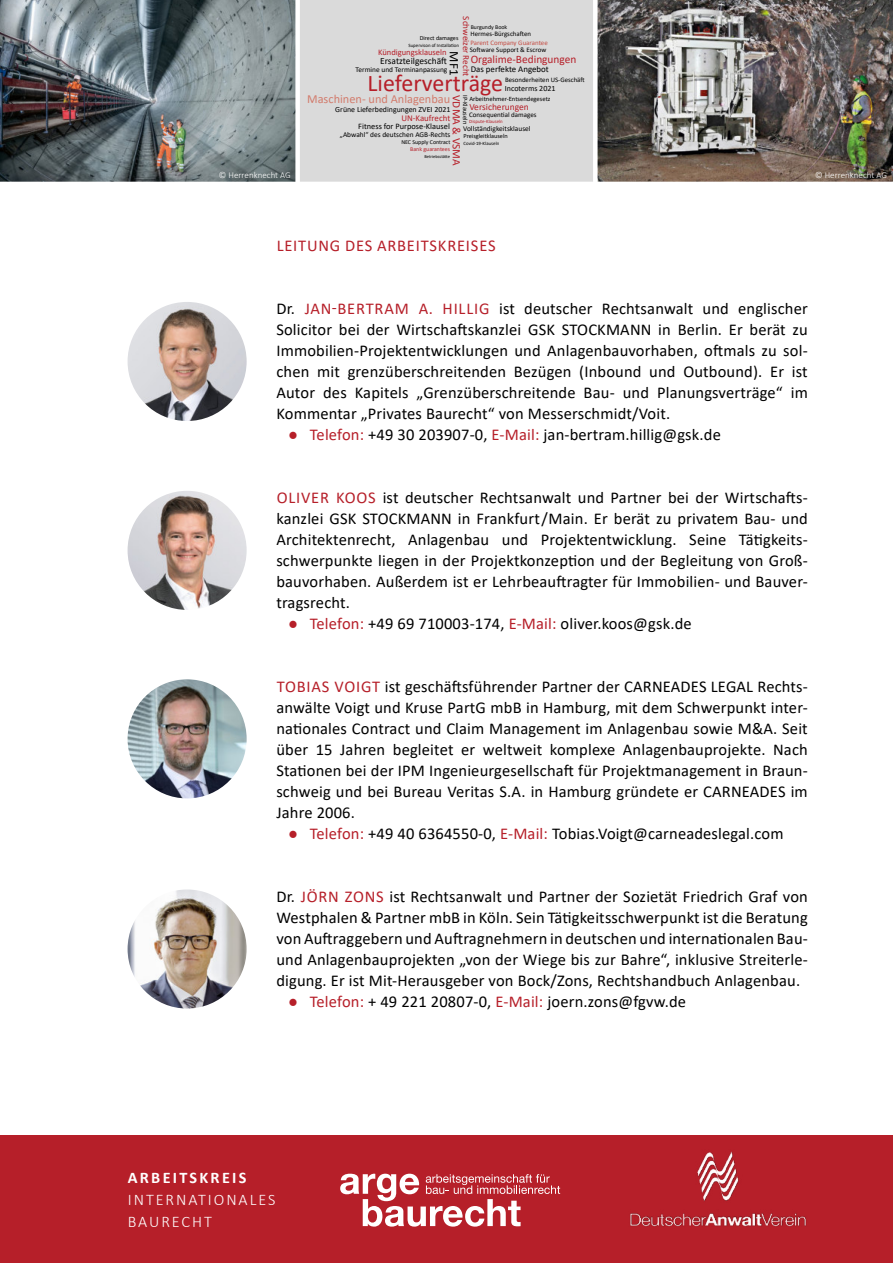
<style>
.page{position:relative;width:893px;height:1263px;background:#fff}
.page>*{position:absolute;margin:0;border:0;box-sizing:border-box;transform-origin:0 0}
.t1{font:24px "Calibri";color:#b61f29}
.t2{font:16.5px/21px "Calibri";letter-spacing:.01em;color:#000;text-align:justify}
.t3{font:16.5px "Calibri";letter-spacing:.05em;color:#b61f29}
.t4{font:300 16.2px/21.6px "Calibri";letter-spacing:.12em;color:#fff}
.t5{font:700 16.2px "Calibri";letter-spacing:.14em;color:#fff}
.t6{font:13.05px "Calibri";color:#000}
.t7{font:12.3px "Calibri";color:#d27c6d}
.t8{font:11.4px "Calibri";color:#b61f29}
.t9{font:9.45px "Calibri";color:#000}
.t10{font:9.45px "Calibri";color:#b61f29}
.t11{font:9.15px "Calibri";color:#b61f29}
.t12{font:300 9px "Calibri";color:#fff}
.t13{font:8.85px "Calibri";color:#000}
.t14{font:8.85px "Calibri";color:#b61f29}
.t15{font:8.55px "Calibri";color:#b61f29}
.t16{font:8.4px "Calibri";color:#000}
.t17{font:7.95px "Calibri";color:#000}
.t18{font:7.35px "Calibri";color:#000}
.t19{font:7.05px "Calibri";color:#000}
.t20{font:6.9px "Calibri";color:#000}
.t21{font:6.9px "Calibri";color:#c44e45}
.t22{font:6.6px "Calibri";color:#000}
.t23{font:6.3px "Calibri";color:#000}
.t24{font:6.15px "Calibri";color:#000}
.t25{font:5.85px "Calibri";color:#000}
.t26{font:5.85px "Calibri";color:#b61f29}
.t27{font:4.95px "Calibri";color:#000}
.t28{font:4.95px "Calibri";color:#b61f29}
.t29{font:4.5px "Calibri";color:#000}
.s1{color:#b61f29}
</style>
<div class="page">
<img style="left:0;top:0;width:295px;height:182px">
<img style="left:598px;top:0;width:295px;height:182px">
<div style="left:298px;top:0;width:297px;height:183px;background:#dadada"></div>
<div style="left:295px;top:0;width:5px;height:183px;background:#fff"></div>
<div style="left:593px;top:0;width:5px;height:183px;background:#fff"></div>
<div style="left:0;top:1135px;width:893px;height:128px;background:#b61f29"></div>
<hr style="left:0;top:182px;width:893px;height:4px;background:#fff">
<img style="left:128px;top:491px;width:119px;height:119px;border-radius:60px">
<img style="left:128px;top:679px;width:119px;height:119px;border-radius:60px">
<img style="left:128px;top:889px;width:119px;height:119px;border-radius:60px">
<img style="left:128px;top:302px;width:119px;height:119px;border-radius:60px">
<img style="left:630px;top:1151px;width:177px;height:76px">
<svg style="left:340px;top:1174px;width:220px;height:52px"></svg>
<p class="t11" style="left:472px;top:16px;width:62px;rotate:90deg">Schweizer Recht</p>
<p class="t25" style="left:471px;top:23px;width:38px">Burgundy Book</p>
<p class="t20" style="left:470px;top:29px;width:62px">Hermes-Bürgschaten</p>
<p class="t24" style="left:420px;top:34px;width:40px">Direct damages</p>
<p class="t21" style="left:470px;top:38px;width:79px">Parent Company Guarantee</p>
<p class="t27" style="left:408px;top:42px;width:52px">Supervison of Installaion</p>
<p class="t20" style="left:470px;top:45px;width:78px">Sotware Support &amp; Escrow</p>
<p class="t15" style="left:378px;top:47px;width:70px">Kündigungsklauseln</p>
<p class="t6" style="left:463px;top:51px;width:25px;rotate:90deg">MF1</p>
<p class="t8" style="left:471px;top:51px;width:107px">Orgalime-Bedingungen</p>
<p class="t9" style="left:380px;top:55px;width:68px">Ersatzteilgeschät</p>
<p class="t13" style="left:471px;top:63px;width:80px">Das perfekte Angebot</p>
<p class="t18" style="left:355px;top:65px;width:93px">Termine und Terminanpassung</p>
<h1 class="t1" style="left:367px;top:67px;width:137px">Lieferverträge</h1>
<p class="t7" style="left:307px;top:90px;width:145px">Maschinen- und Anlagenbau</p>
<p class="t8" style="left:463px;top:95px;width:72px;rotate:90deg">VDMA &amp; VSMA</p>
<p class="t20" style="left:505px;top:74px;width:81px">Besonderheiten US-Geschät</p>
<p class="t17" style="left:505px;top:83px;width:52px">Incoterms 2021</p>
<p class="t22" style="left:470px;top:95px;width:31px;rotate:90deg">IP-Klauseln</p>
<p class="t22" style="left:469px;top:94px;width:83px">Arbeitnehmer-Entsendegesetz</p>
<p class="t17" style="left:335px;top:104px;width:117px">Grüne Lieferbedingungen ZVEI 2021</p>
<p class="t10" style="left:469px;top:100px;width:61px">Versicherungen</p>
<p class="t19" style="left:469px;top:110px;width:69px">Consequenial damages</p>
<p class="t14" style="left:401px;top:112px;width:50px">UN-Kaufrecht</p>
<p class="t28" style="left:469px;top:118px;width:35px">Dispute-Klauseln</p>
<p class="t16" style="left:358px;top:121px;width:93px">Fitness for Purpose-Klausel</p>
<p class="t18" style="left:463px;top:124px;width:69px">Vollständigkeitsklausel</p>
<p class="t18" style="left:340px;top:129px;width:112px">„Abwahl“ des deutschen AGB-Rechts</p>
<p class="t23" style="left:463px;top:132px;width:46px">Preisgleitklauseln</p>
<p class="t25" style="left:401px;top:138px;width:51px">NEC Supply Contract</p>
<p class="t27" style="left:463px;top:140px;width:37px">Covid-19-Klauseln</p>
<p class="t26" style="left:410px;top:145px;width:41px">Bank guarantees</p>
<p class="t29" style="left:424px;top:153px;width:27px">Betriebsstäte</p>
<p class="t12" style="left:219px;top:169px;width:73px">© Herrenknecht AG</p>
<p class="t12" style="left:815px;top:169px;width:73px">© Herrenknecht AG</p>
<p class="t3" style="left:277px;top:234px;width:220px">LEITUNG DES ARBEITSKREISES</p>
<p class="t2" style="left:276px;top:297px;width:533px">Dr. <span class="s1">JAN-BERTRAM A. HILLIG</span> ist deutscher Rechtsanwalt und englischer Solicitor bei der Wirtschatskanzlei GSK STOCKMANN in Berlin. Er berät zu Immobilien-Projektentwicklungen und Anlagenbauvorhaben, otmals zu sol&shy;chen mit grenzüberschreitenden Bezügen (Inbound und Outbound). Er ist Autor des Kapitels „Grenzüberschreitende Bau- und Planungsverträge“ im Kommentar „Privates Baurecht“ von Messerschmidt/Voit.</p>
<p class="t2" style="left:288px;top:423px;width:434px"><span class="s1">● Telefon:</span> +49 30 203907-0, <span class="s1">E-Mail:</span> jan-bertram.hillig@gsk.de</p>
<p class="t2" style="left:276px;top:486px;width:533px"><span class="s1">OLIVER KOOS</span> ist deutscher Rechtsanwalt und Partner bei der Wirtschats&shy;kanzlei GSK STOCKMANN in Frankfurt/Main. Er berät zu privatem Bau- und Architektenrecht, Anlagenbau und Projektentwicklung. Seine Täigkeits&shy;schwerpunkte liegen in der Projektkonzepion und der Begleitung von Groß&shy;bauvorhaben. Außerdem ist er Lehrbeautragter für Immobilien- und Bauver&shy;tragsrecht.</p>
<p class="t2" style="left:288px;top:612px;width:405px"><span class="s1">● Telefon:</span> +49 69 710003-174, <span class="s1">E-Mail:</span> oliver.koos@gsk.de</p>
<p class="t2" style="left:276px;top:675px;width:533px"><span class="s1">TOBIAS VOIGT</span> ist geschätsführender Partner der CARNEADES LEGAL Rechts&shy;anwälte Voigt und Kruse PartG mbB in Hamburg, mit dem Schwerpunkt inter&shy;naionales Contract und Claim Management im Anlagenbau sowie M&amp;A. Seit über 15 Jahren begleitet er weltweit komplexe Anlagenbauprojekte. Nach Staionen bei der IPM Ingenieurgesellschat für Projektmanagement in Braun&shy;schweig und bei Bureau Veritas S.A. in Hamburg gründete er CARNEADES im Jahre 2006.</p>
<p class="t2" style="left:288px;top:822px;width:497px"><span class="s1">● Telefon:</span> +49 40 6364550-0, <span class="s1">E-Mail:</span> Tobias.Voigt@carneadeslegal.com</p>
<p class="t2" style="left:276px;top:885px;width:533px">Dr. <span class="s1">JÖRN ZONS</span> ist Rechtsanwalt und Partner der Sozietät Friedrich Graf von Westphalen &amp; Partner mbB in Köln. Sein Täigkeitsschwerpunkt ist die Beratung von Autraggebern und Autragnehmern in deutschen und internaio nalen Bau&shy;und Anlagenbauprojekten „von der Wiege bis zur Bahre“, inklusive Streiterle&shy;digung. Er ist Mit-Herausgeber von Bock/Zons, Rechtshandbuch Anlagenbau.</p>
<p class="t2" style="left:288px;top:990px;width:400px"><span class="s1">● Telefon:</span> + 49 221 20807-0, <span class="s1">E-Mail:</span> joern.zons@fgvw.de</p>
<p class="t5" style="left:128px;top:1166px;width:120px">ARBEITSKREIS</p>
<p class="t4" style="left:128px;top:1189px;width:149px">INTERNATIONALES<br>BAURECHT</p>
</div>
